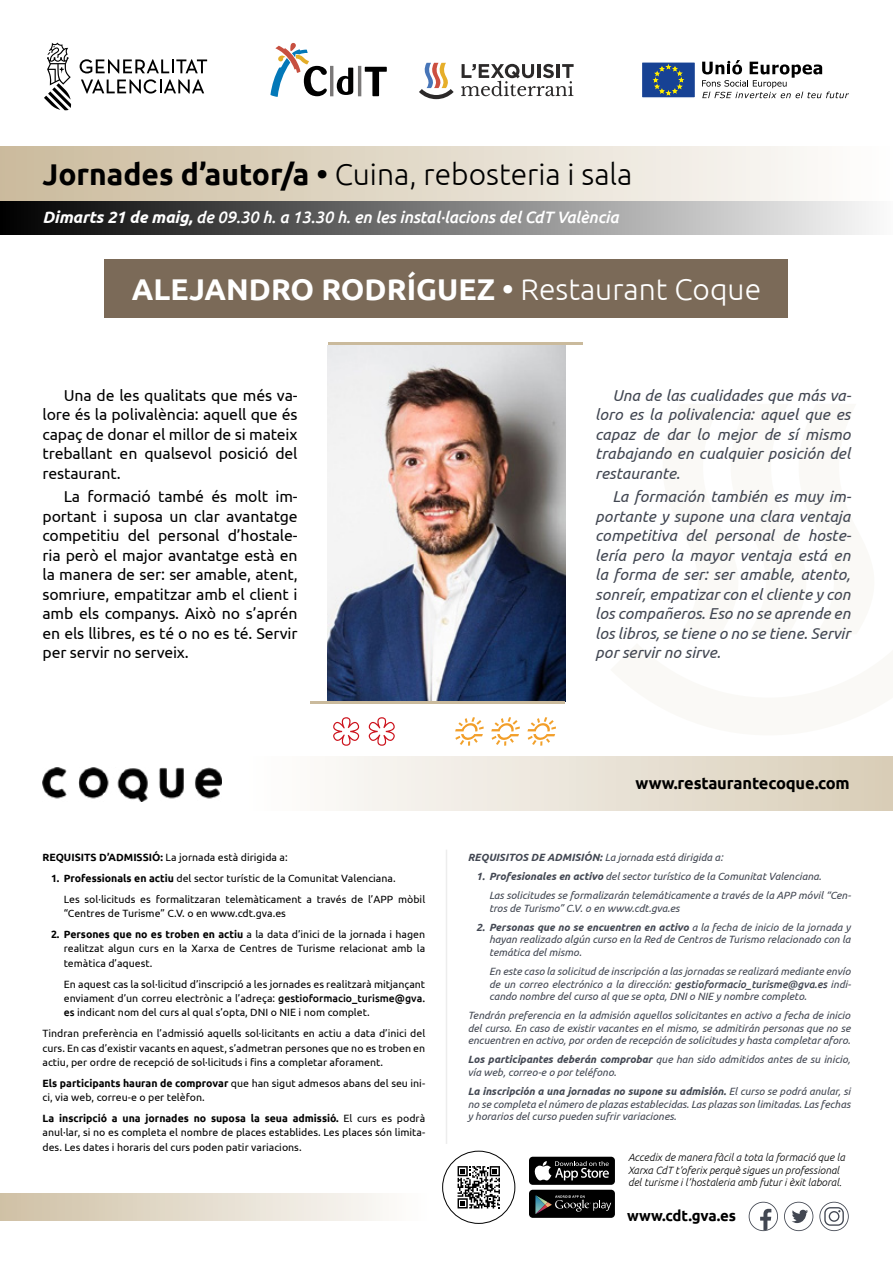
<style>
.page{position:relative;width:893px;height:1263px;background:#fff}
.page>*{position:absolute;margin:0;border:0;box-sizing:border-box;transform-origin:0 0}
.t1{font:300 30px "Ubuntu";color:#000}
.t2{font:700 30px "Ubuntu";color:#fff}
.t3{font:italic 500 16.5px "Ubuntu";letter-spacing:-.01em;color:#fff}
.t4{font:700 16.5px "Ubuntu";letter-spacing:-.01em;color:#000}
.t5{font:italic 15.75px/19.5px "Ubuntu";color:#424752;text-align:justify}
.t6{font:15.75px/19.5px "Ubuntu";letter-spacing:-.01em;color:#000;text-align:justify}
.t7{font:700 15px "Ubuntu";color:#000}
.t8{font:italic 10.5px/12.6px "Ubuntu";color:#424752;text-align:justify}
.t9{font:10.5px/14.4px "Ubuntu";color:#000;text-align:justify}
.t10{font:italic 300 10.5px/12.6px "Ubuntu";color:#000}
.s1{font-weight:700}
.s2{font-weight:300}
.s3{font-weight:500}
</style>
<div class="page">
<div style="left:0;top:199px;width:893px;height:36px;background:linear-gradient(to right,#000,#fbfbfb)"></div>
<div style="left:0;top:1193px;width:435px;height:27px;background:linear-gradient(to right,#cfc0a5,#fff)"></div>
<svg style="left:461px;top:64px;width:113px;height:32px"></svg>
<svg style="left:419px;top:63px;width:35px;height:36px"></svg>
<svg style="left:270px;top:43px;width:57px;height:54px"></svg>
<svg style="left:337px;top:68px;width:16px;height:27px"></svg>
<svg style="left:365px;top:67px;width:22px;height:29px"></svg>
<hr style="left:330px;top:66px;width:3px;height:30px;background:#7a7878">
<hr style="left:358px;top:66px;width:3px;height:30px;background:#7a7878">
<div style="left:640px;top:61px;width:56px;height:38px;background:#174294;border:2px solid #fff"></div>
<svg style="left:652px;top:64px;width:32px;height:32px"></svg>
<svg style="left:702px;top:60px;width:147px;height:38px"></svg>
<svg style="left:44px;top:43px;width:27px;height:67px"></svg>
<svg style="left:80px;top:59px;width:127px;height:14px"></svg>
<svg style="left:81px;top:79px;width:123px;height:15px"></svg>
<svg style="left:819px;top:1202px;width:30px;height:29px"></svg>
<svg style="left:784px;top:1202px;width:29px;height:29px"></svg>
<svg style="left:749px;top:1202px;width:29px;height:29px"></svg>
<div style="left:0;top:147px;width:893px;height:53px;background:linear-gradient(to right,#caba9c,#fefefe)"></div>
<div style="left:235px;top:757px;width:658px;height:53px;background:linear-gradient(to right,#fff,#d9cdb8)"></div>
<div style="left:105px;top:260px;width:683px;height:58px;background:#7b6a58"></div>
<div style="left:529px;top:1190px;width:86px;height:28px;background:#000;border-radius:4px"></div>
<svg style="left:535px;top:1195px;width:76px;height:19px"></svg>
<div style="left:529px;top:1157px;width:86px;height:28px;background:#000;border-radius:4px"></div>
<svg style="left:534px;top:1161px;width:75px;height:19px"></svg>
<div style="left:442px;top:1151px;width:73px;height:73px;border:1px solid #000;border-radius:50%"></div>
<svg style="left:458px;top:1166px;width:42px;height:42px"></svg>
<img style="left:328px;top:345px;width:237px;height:356px">
<hr style="left:446px;top:850px;width:1px;height:294px;background:#ededed">
<hr style="left:310px;top:701px;width:255px;height:3px;background:#caba9c">
<hr style="left:328px;top:342px;width:255px;height:3px;background:#caba9c">
<svg style="left:455px;top:717px;width:29px;height:29px"></svg>
<svg style="left:491px;top:717px;width:29px;height:29px"></svg>
<svg style="left:527px;top:717px;width:29px;height:29px"></svg>
<svg style="left:333px;top:717px;width:26px;height:29px"></svg>
<svg style="left:369px;top:717px;width:26px;height:29px"></svg>
<img style="left:43px;top:767px;width:179px;height:34px">
<h1 class="t1" style="left:43px;top:156px;width:592px"><span class="s1">Jornades d’autor/a •</span> Cuina, rebosteria i sala</h1>
<h2 class="t3" style="left:43px;top:207px;width:578px"><span class="s1">Dimarts 21 de maig,</span> de 09.30 h. a 13.30 h. en les instal·lacions del CdT València</h2>
<h1 class="t2" style="left:132px;top:272px;width:631px">ALEJANDRO RODRÍGUEZ • <span class="s2">Restaurant Coque</span></h1>
<h3 class="t6" style="left:43px;top:385px;width:257px;text-indent:21px">Una de les qualitats que més va&shy;lore és la polivalència: aquell que és capaç de donar el millor de si mateix treballant en qualsevol posició del restaurant.</h3>
<p class="t6" style="left:43px;top:487px;width:257px;text-indent:21px">La formació també és molt im&shy;portant i suposa un clar avantatge competitiu del personal d’hostale&shy;ria però el major avantatge està en la manera de ser: ser amable, atent, somriure, empatitzar amb el client i amb els companys. Això no s’aprén en els llibres, es té o no es té. Servir per servir no serveix.</p>
<h3 class="t5" style="left:595px;top:385px;width:258px;text-indent:17px">Una de las cualidades que más va&shy;loro es la polivalencia: aquel que es capaz de dar lo mejor de sí mismo trabajando en cualquier posición del restaurante.</h3>
<p class="t5" style="left:595px;top:487px;width:258px;text-indent:17px">La formación también es muy im&shy;portante y supone una clara ventaja competitiva del personal de hoste&shy;lería pero la mayor ventaja está en la forma de ser: ser amable, atento, sonreír, empatizar con el cliente y con los compañeros. Eso no se aprende en los libros, se tiene o no se tiene. Servir por servir no sirve.</p>
<p class="t9" style="left:43px;top:850px;width:247px"><span class="s1">REQUISITS D’ADMISSIÓ:</span> La jornada està dirigida a:</p>
<p class="t9" style="left:64px;top:868px;width:363px;line-height:20.9px;text-indent:-13px"><span class="s1">1. Professionals en actiu</span> del sector turístic de la Comunitat Valenciana.<br>Les sol·licituds es formalitzaran telemàticament a través de l’APP mòbil</p>
<p class="t9" style="left:64px;top:906px;width:224px">“Centres de Turisme” C.V. o en www.cdt.gva.es</p>
<p class="t9" style="left:64px;top:927px;width:363px;text-indent:-13px"><span class="s1">2. Persones que no es troben en actiu</span> a la data d’inici de la jornada i hagen realitzat algun curs en la Xarxa de Centres de Turisme relacionat amb la temàtica d’aquest.</p>
<p class="t9" style="left:64px;top:976px;width:363px">En aquest cas la sol·licitud d’inscripció a les jornades es realitzarà mitjançant enviament d’un correu electrònic a l’adreça: <span class="s3">gestioformacio_turisme@gva. es</span> indicant nom del curs al qual s’opta, DNI o NIE i nom complet.</p>
<p class="t9" style="left:43px;top:1026px;width:384px">Tindran preferència en l’admissió aquells sol·licitants en actiu a data d’inici del curs. En cas d’existir vacants en aquest, s’admetran persones que no es troben en actiu, per ordre de recepció de sol·licituds i fins a completar aforament.</p>
<p class="t9" style="left:43px;top:1076px;width:384px"><span class="s1">Els participants hauran de comprovar</span> que han sigut admesos abans del seu ini&shy;ci, via web, correu-e o per telèfon.</p>
<p class="t9" style="left:43px;top:1111px;width:384px"><span class="s1">La inscripció a una jornades no suposa la seua admissió.</span> El curs es podrà anul·lar, si no es completa el nombre de places establides. Les places són limita&shy;des. Les dates i horaris del curs poden patir variacions.</p>
<h2 class="t4" style="left:636px;top:773px;width:216px">www.restaurantecoque.com</h2>
<p class="t8" style="left:468px;top:851px;width:257px"><span class="s1">REQUISITOS DE ADMISIÓN:</span> La jornada está dirigida a:</p>
<p class="t8" style="left:489px;top:867px;width:363px;line-height:18.9px;text-indent:-13px"><span class="s1">1. Profesionales en activo</span> del sector turístico de la Comunitat Valenciana.<br>Las solicitudes se formalizarán telemáticamente a través de la APP móvil “Cen-</p>
<p class="t8" style="left:489px;top:901px;width:192px">tros de Turismo” C.V. o en www.cdt.gva.es</p>
<p class="t8" style="left:489px;top:920px;width:363px;text-indent:-13px"><span class="s1">2. Personas que no se encuentren en activo</span> a la fecha de inicio de la jornada y hayan realizado algún curso en la Red de Centros de Turismo relacionado con la temática del mismo.</p>
<p class="t8" style="left:489px;top:965px;width:363px">En este caso la solicitud de inscripción a las jornadas se realizará mediante envío de un correo electrónico a la dirección: <span class="s3">gestioformacio_turisme@gva.es</span> indi&shy;cando nombre del curso al que se opta, DNI o NIE y nombre completo.</p>
<p class="t8" style="left:468px;top:1009px;width:384px">Tendrán preferencia en la admisión aquellos solicitantes en activo a fecha de inicio del curso. En caso de existir vacantes en el mismo, se admitirán personas que no se encuentren en activo, por orden de recepción de solicitudes y hasta completar aforo.</p>
<p class="t8" style="left:468px;top:1053px;width:384px"><span class="s1">Los participantes deberán comprobar</span> que han sido admitidos antes de su inicio, vía web, correo-e o por teléfono.</p>
<p class="t8" style="left:468px;top:1084px;width:384px"><span class="s1">La inscripción a una jornadas no supone su admisión.</span> El curso se podrá anular, si no se completa el número de plazas establecidas. Las plazas son limitadas. Las fechas y horarios del curso pueden sufrir variaciones.</p>
<p class="t10" style="left:628px;top:1151px;width:218px">Accedix de manera fàcil a tota la formació que la<br>Xarxa CdT t’oferix perquè sigues un professional del turisme i l’hostaleria amb futur i èxit laboral.</p>
<h3 class="t7" style="left:627px;top:1206px;width:111px">www.cdt.gva.es</h3>
</div>
